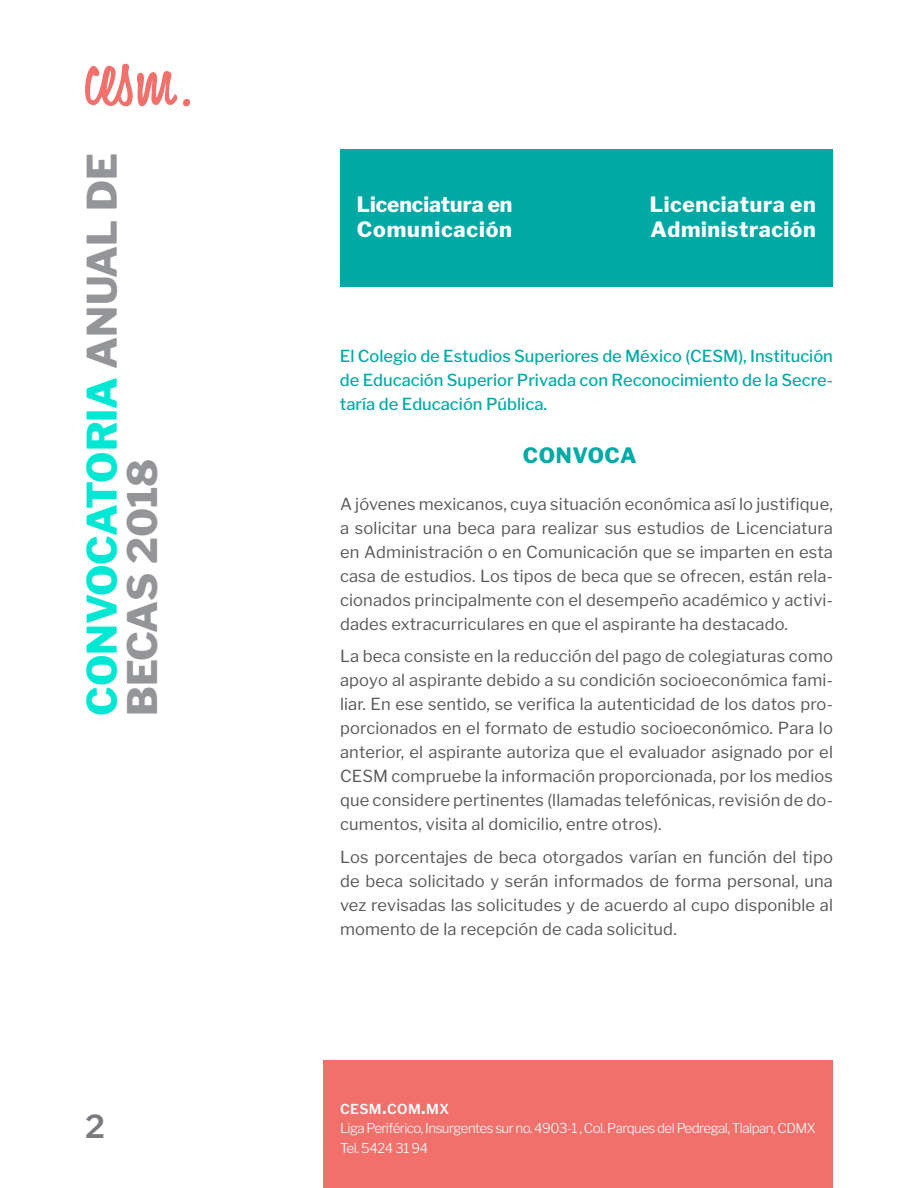
<style>
.page{position:relative;width:918px;height:1188px;background:#fff}
.page>*{position:absolute;margin:0;border:0;box-sizing:border-box;transform-origin:0 0}
.H1_5{font:800 40.5px/40.5px "Libre Franklin";color:#939598}
.t1{font:600 31.5px "Libre Franklin";color:#787a7d}
.t2{font:800 21px "Libre Franklin";letter-spacing:.03em;color:#fff}
.t3{font:800 21px "Libre Franklin";color:#fff}
.t4{font:800 21px "Libre Franklin";letter-spacing:.03em;color:#00aaa5}
.cuerpo{font:16.5px/24px "Libre Franklin";letter-spacing:.01em;color:#57585a;text-align:justify}
.t5{font:500 16.5px/24px "Libre Franklin";color:#00aaa5;text-align:justify}
.t6{font:600 13.65px "Libre Franklin";letter-spacing:.03em;color:#fff}
.t7{font:300 13.5px/19.5px "Libre Franklin";letter-spacing:-.04em;color:#fff}
.s1{color:#00e8d4}
.s2{font-size:19.5px}
</style>
<div class="page">
<div style="left:323px;top:1060px;width:510px;height:128px;background:#f2706b"></div>
<svg style="left:85px;top:64px;width:92px;height:42px"></svg>
<svg style="left:183px;top:99px;width:7px;height:7px"></svg>
<div style="left:340px;top:149px;width:493px;height:137px;background:#00a9a4"></div>
<p class="H1_5" style="left:82px;top:716px;width:564px;rotate:-90deg"><span class="s1">CONVOCATORIA</span> ANUAL DE<br>BECAS 2018</p>
<p class="t1" style="left:85px;top:1108px;width:21px">2</p>
<p class="t3" style="left:357px;top:191px;width:157px">Licenciatura en</p>
<p class="t2" style="left:357px;top:217px;width:157px">Comunicación</p>
<p class="t2" style="left:650px;top:191px;width:167px">Licenciatura en</p>
<p class="t2" style="left:651px;top:217px;width:167px">Administración</p>
<p class="t5" style="left:340px;top:344px;width:495px">El Colegio de Estudios Superiores de México (CESM), Institución de Educación Superior Privada con Reconocimiento de la Secre&shy;taría de Educación Pública.</p>
<p class="t4" style="left:523px;top:443px;width:115px">CONVOCA</p>
<p class="cuerpo" style="left:340px;top:492px;width:494px">A jóvenes mexicanos, cuya situación económica así lo justifique, a solicitar una beca para realizar sus estudios de Licenciatura en Administración o en Comunicación que se imparten en esta casa de estudios. Los tipos de beca que se ofrecen, están rela&shy;cionados principalmente con el desempeño académico y activi&shy;dades extracurriculares en que el aspirante ha destacado.</p>
<p class="cuerpo" style="left:340px;top:644px;width:495px">La beca consiste en la reducción del pago de colegiaturas como apoyo al aspirante debido a su condición socioeconómica fami&shy;liar. En ese sentido, se verifica la autenticidad de los datos pro&shy;porcionados en el formato de estudio socioeconómico. Para lo anterior, el aspirante autoriza que el evaluador asignado por el CESM compruebe la información proporcionada, por los medios que considere pertinentes (llamadas telefónicas, revisión de do&shy;cumentos, visita al domicilio, entre otros).</p>
<p class="cuerpo" style="left:340px;top:845px;width:495px">Los porcentajes de beca otorgados varían en función del tipo de beca solicitado y serán informados de forma personal, una vez revisadas las solicitudes y de acuerdo al cupo disponible al momento de la recepción de cada solicitud.</p>
<p class="t6" style="left:340px;top:1101px;width:111px">CESM<span class="s2">.</span>COM<span class="s2">.</span>MX</p>
<p class="t7" style="left:340px;top:1119px;width:477px">Liga Periférico, Insurgentes sur no. 4903-1 , Col. Parques del Pedregal, Tlalpan, CDMX<br>Tel. 5424 31 94</p>
</div>
